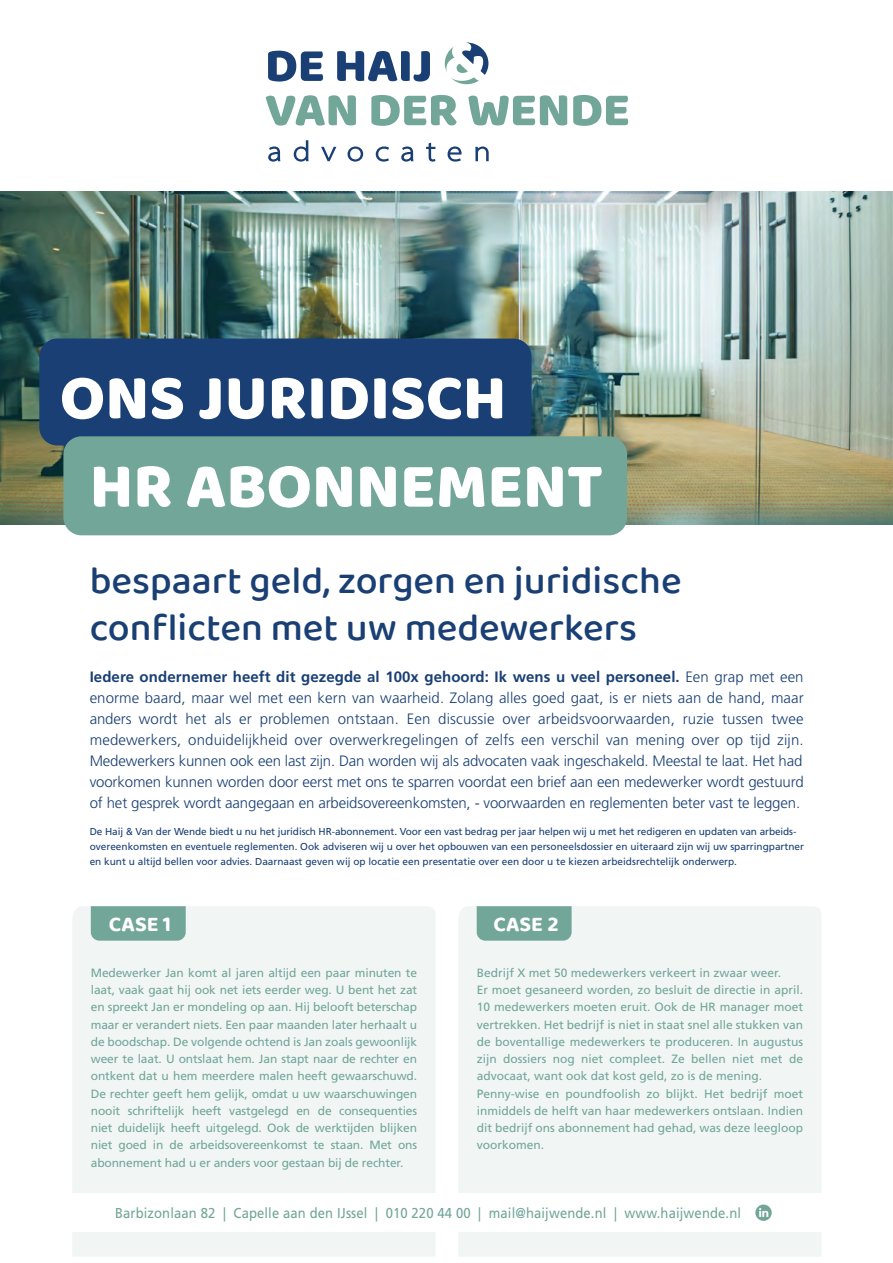
<style>
.page{position:relative;width:893px;height:1263px;background:#fff}
.page>*{position:absolute;margin:0;border:0;box-sizing:border-box;transform-origin:0 0}
.t1{font:64.8px "Baloo";color:#fff}
.t2{font:500 39px/46.8px "Baloo 2";color:#193f74}
.t3{font:700 21.6px "Baloo 2";color:#fff}
.t4{font:300 15px/21px "Frutiger LT Std";letter-spacing:-.01em;color:#193f74;text-align:justify}
.t5{font:14.4px "Frutiger";letter-spacing:.01em;color:#72a698;scale:.91 1}
.t6{font:12px/17.2px "Frutiger LT Std";color:#72a698;text-align:justify}
.t7{font:10.05px/15px "Frutiger LT Std";color:#193f74}
.s1{font-weight:700}
</style>
<div class="page">
<div style="left:73px;top:906px;width:362px;height:350px;background:#f1f6f5"></div>
<div style="left:458px;top:906px;width:363px;height:350px;background:#f1f6f5"></div>
<svg style="left:268px;top:51px;width:55px;height:31px"></svg>
<svg style="left:337px;top:51px;width:93px;height:31px"></svg>
<svg style="left:266px;top:95px;width:90px;height:31px"></svg>
<svg style="left:371px;top:95px;width:86px;height:31px"></svg>
<svg style="left:468px;top:95px;width:99px;height:30px"></svg>
<svg style="left:573px;top:95px;width:55px;height:31px"></svg>
<svg style="left:268px;top:146px;width:12px;height:16px"></svg>
<svg style="left:294px;top:140px;width:14px;height:22px"></svg>
<svg style="left:321px;top:147px;width:15px;height:14px"></svg>
<svg style="left:348px;top:146px;width:15px;height:16px"></svg>
<svg style="left:376px;top:146px;width:13px;height:16px"></svg>
<svg style="left:401px;top:146px;width:12px;height:16px"></svg>
<svg style="left:426px;top:143px;width:9px;height:19px"></svg>
<svg style="left:448px;top:146px;width:14px;height:16px"></svg>
<svg style="left:475px;top:146px;width:14px;height:15px"></svg>
<svg style="left:445px;top:43px;width:43px;height:41px"></svg>
<img style="left:0;top:191px;width:893px;height:333px">
<div style="left:39px;top:338px;width:492px;height:107px;background:#193f74;border-radius:18px"></div>
<div style="left:63px;top:436px;width:564px;height:99px;background:#72a698;border-radius:18px"></div>
<div style="left:0;top:1193px;width:893px;height:39px;background:#fff"></div>
<svg style="left:755px;top:1204px;width:17px;height:17px"></svg>
<svg style="left:91px;top:906px;width:95px;height:35px;background:#75a89a"></svg>
<svg style="left:477px;top:906px;width:95px;height:35px;background:#75a89a"></svg>
<h1 class="t1" style="left:60px;top:358px;width:448px">ONS JURIDISCH</h1>
<h1 class="t1" style="left:90px;top:446px;width:515px">HR ABONNEMENT</h1>
<h2 class="t2" style="left:90px;top:559px;width:593px">bespaart geld, zorgen en juridische conflicten met uw medewerkers</h2>
<p class="t4" style="left:90px;top:666px;width:715px"><span class="s1">Iedere ondernemer heeft dit gezegde al 100x gehoord: Ik wens u veel personeel.</span> Een grap met een enorme baard, maar wel met een kern van waarheid. Zolang alles goed gaat, is er niets aan de hand, maar anders wordt het als er problemen ontstaan. Een discussie over arbeidsvoorwaarden, ruzie tussen twee medewerkers, onduidelijkheid over overwerkregelingen of zelfs een verschil van mening over op tijd zijn.<br>Medewerkers kunnen ook een last zijn. Dan worden wij als advocaten vaak ingeschakeld. Meestal te laat. Het had voorkomen kunnen worden door eerst met ons te sparren voordat een brief aan een medewerker wordt gestuurd of het gesprek wordt aangegaan en arbeidsovereenkomsten, - voorwaarden en reglementen beter vast te leggen.</p>
<p class="t7" style="left:90px;top:824px;width:716px">De Haij &amp; Van der Wende biedt u nu het juridisch HR-abonnement. Voor een vast bedrag per jaar helpen wij u met het redigeren en updaten van arbeids&shy;overeenkomsten en eventuele reglementen. Ook adviseren wij u over het opbouwen van een personeelsdossier en uiteraard zijn wij uw sparringpartner en kunt u altijd bellen voor advies. Daarnaast geven wij op locatie een presentatie over een door u te kiezen arbeidsrechtelijk onderwerp.</p>
<h3 class="t3" style="left:109px;top:911px;width:64px">CASE 1</h3>
<h3 class="t3" style="left:493px;top:911px;width:67px">CASE 2</h3>
<p class="t6" style="left:91px;top:964px;width:328px">Medewerker Jan komt al jaren altijd een paar minuten te laat, vaak gaat hij ook net iets eerder weg. U bent het zat en spreekt Jan er mondeling op aan. Hij belooft beterschap maar er verandert niets. Een paar maanden later herhaalt u de boodschap. De volgende ochtend is Jan zoals gewoonlijk weer te laat. U ontslaat hem. Jan stapt naar de rechter en ontkent dat u hem meerdere malen heeft gewaarschuwd.<br>De rechter geeft hem gelijk, omdat u uw waarschuwingen nooit schriftelijk heeft vastgelegd en de consequenties niet duidelijk heeft uitgelegd. Ook de werktijden blijken niet goed in de arbeidsovereenkomst te staan. Met ons abonnement had u er anders voor gestaan bij de rechter.</p>
<p class="t6" style="left:477px;top:964px;width:328px;text-align:left">Bedrijf X met 50 medewerkers verkeert in zwaar weer.<br>Er moet gesaneerd worden, zo besluit de directie in april.<br>10 medewerkers moeten eruit. Ook de HR manager moet vertrekken. Het bedrijf is niet in staat snel alle stukken van de boventallige medewerkers te produceren. In augustus zijn dossiers nog niet compleet. Ze bellen niet met de advocaat, want ook dat kost geld, zo is de mening.<br>Penny-wise en poundfoolish zo blijkt. Het bedrijf moet inmiddels de helft van haar medewerkers ontslaan. Indien dit bedrijf ons abonnement had gehad, was deze leegloop voorkomen.</p>
<p class="t5" style="left:115px;top:1205px;width:689px">Barbizonlaan 82 | Capelle aan den IJssel | 010 220 44 00 | mail@haijwende.nl | www.haijwende.nl</p>
</div>
